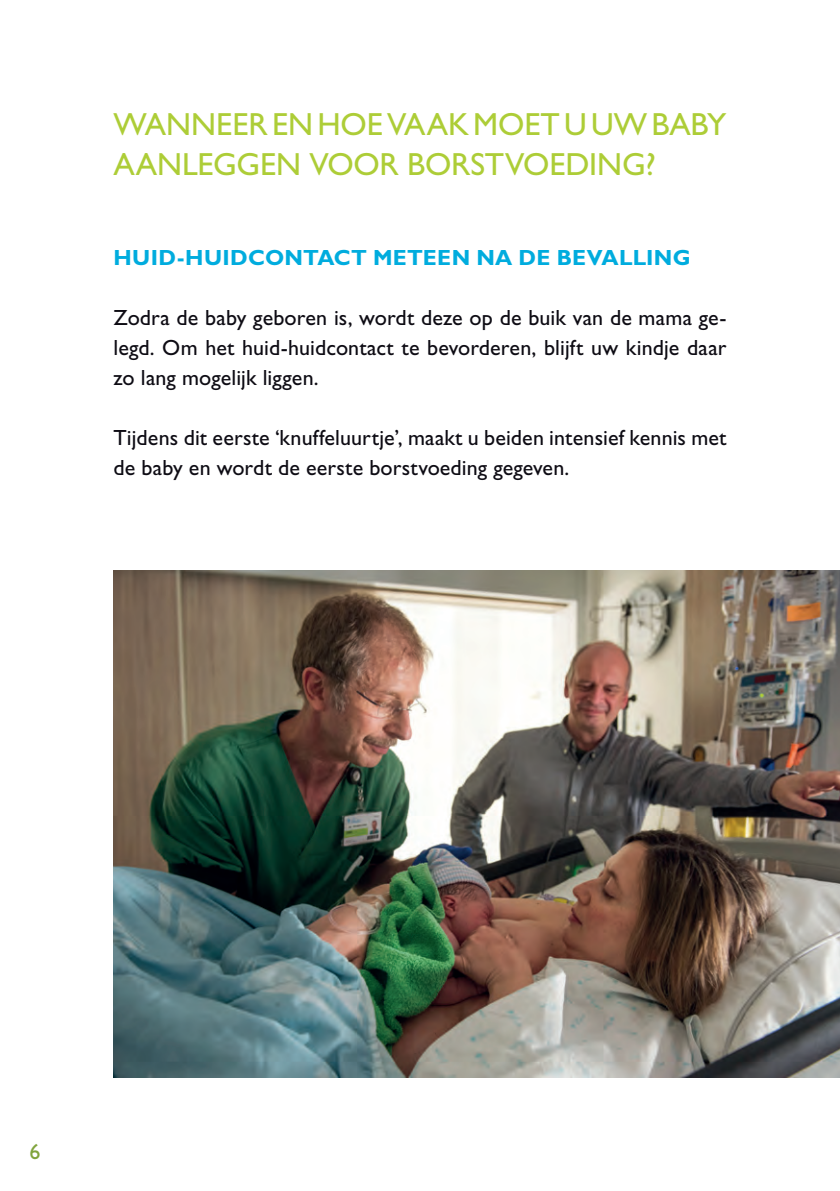
<style>
.page{position:relative;width:840px;height:1191px;background:#fff}
.page>*{position:absolute;margin:0;border:0;box-sizing:border-box;transform-origin:0 0}
.t1{font:32px/40px "Gill Sans Std";letter-spacing:-.005em;color:#adcd37}
.t2{font:22px/30px "Gill Sans Std";letter-spacing:.005em;color:#0e0c14;text-align:justify}
.t3{font:700 22px "Gill Sans Std";letter-spacing:.01em;color:#00acde}
.t4{font:22px "Gill Sans Std";color:#81a43d}
</style>
<div class="page">
<img style="left:113px;top:570px;width:726px;height:507px">
<h1 class="t1" style="left:113px;top:105px;width:614px">WANNEER EN HOE VAAK MOET U UW BABY<br>AANLEGGEN VOOR BORSTVOEDING?</h1>
<p class="t3" style="left:113px;top:245px;width:578px">HUID-HUIDCONTACT METEEN NA DE BEVALLING</p>
<p class="t2" style="left:113px;top:303px;width:614px">Zodra de baby geboren is, wordt deze op de buik van de mama ge&shy;legd. Om het huid-huidcontact te bevorderen, blijft uw kindje daar zo lang mogelijk liggen.</p>
<p class="t2" style="left:113px;top:423px;width:614px">Tijdens dit eerste ‘knuffeluurtje’, maakt u beiden intensief kennis met de baby en wordt de eerste borstvoeding gegeven.</p>
<p class="t4" style="left:29px;top:1138px;width:13px">6</p>
</div>
